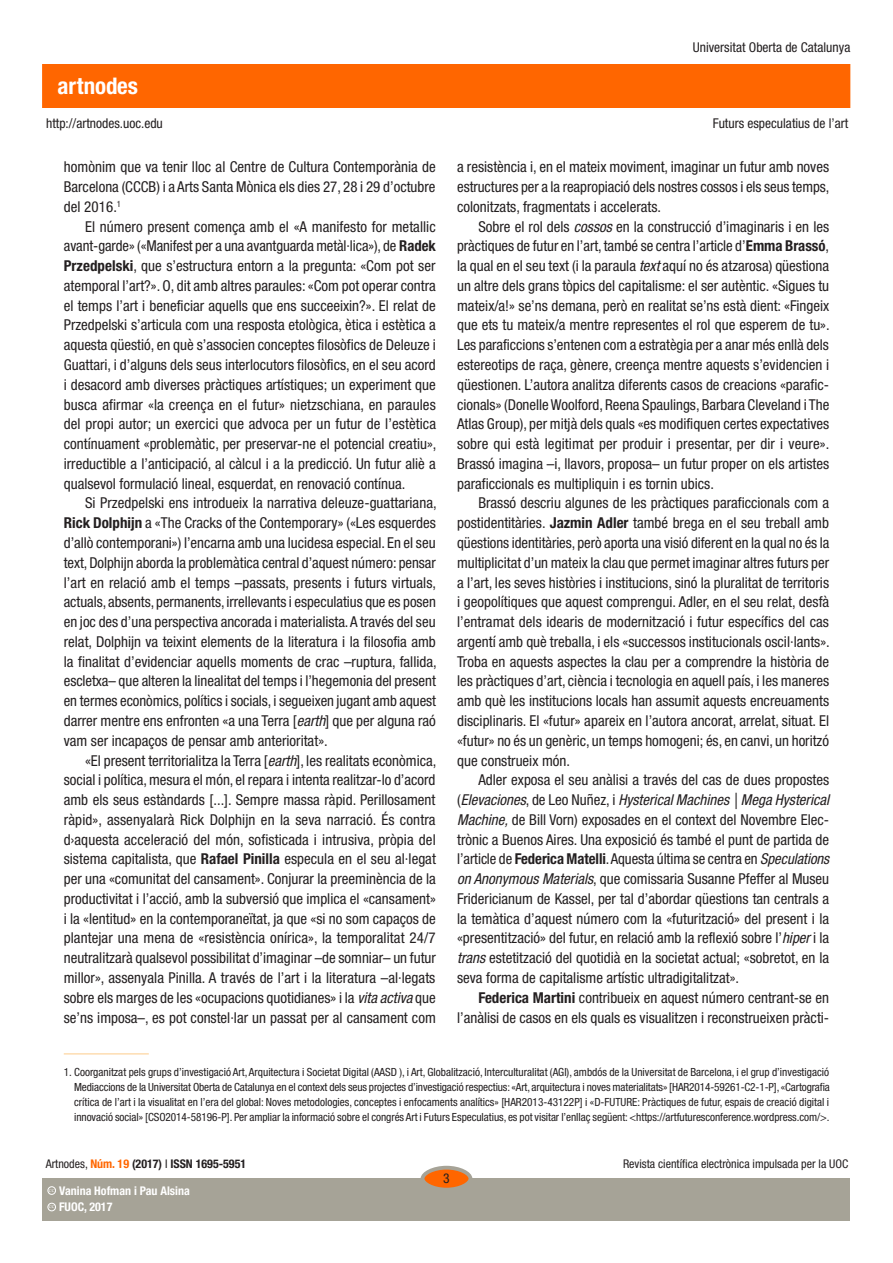
<style>
.page{position:relative;width:893px;height:1263px;background:#fff}
.page>*{position:absolute;margin:0;border:0;box-sizing:border-box;transform-origin:0 0}
.t1{font:700 condensed 22.95px "Helvetica Neue LT Std";color:#fff}
.text_general{font:condensed 15px/19.8px "Helvetica Neue LT Std";color:#231f20;text-align:justify}
.t2{font:condensed 13.5px "Helvetica Neue LT Std";color:#231f20}
.t3{font:condensed 12px "Helvetica Neue LT Std";color:#231f20}
.t4{font:700 condensed 12px "Helvetica Neue LT Std";color:#231f20}
.t5{font:700 condensed 12px "Helvetica Neue LT Std";color:#fff}
._04_NOTAS1{font:condensed 11.25px/15px "Helvetica Neue LT Std";letter-spacing:-.005em;color:#231f20;text-align:justify}
.t6{font:600 3.9px "Adobe Caslon Pro";color:#fff}
.s1{font-weight:700}
.s2{font-style:italic}
.s3{font-weight:400}
.s4{color:#f60}
</style>
<div class="page">
<div style="left:43px;top:65px;width:807px;height:42px;background:#f60"></div>
<div style="left:43px;top:1178px;width:807px;height:42px;background:#a6a397"></div>
<div style="left:422px;top:1168px;width:48px;height:21px;background:#f60;border-radius:50%"></div>
<div style="left:421px;top:1166px;width:51px;height:25px;border:4px solid #a6a397;border-radius:50%"></div>
<div style="left:48px;top:1203px;width:8px;height:8px;border:1px solid #fff;border-radius:50%"></div>
<div style="left:48px;top:1186px;width:8px;height:8px;border:1px solid #fff;border-radius:50%"></div>
<hr style="left:64px;top:1053px;width:85px;height:1px;background:#fdcb8a">
<p class="t1" style="left:58px;top:72px;width:82px">artnodes</p>
<p class="t2" style="left:693px;top:40px;width:159px">Universitat Oberta de Catalunya</p>
<p class="t2" style="left:46px;top:115px;width:118px">http://artnodes.uoc.edu</p>
<p class="t2" style="left:713px;top:115px;width:137px">Futurs especulatius de l’art</p>
<p class="text_general" style="left:64px;top:157px;width:374px">homònim que va tenir lloc al Centre de Cultura Contemporània de Barcelona (CCCB) i a Arts Santa Mònica els dies 27, 28 i 29 d’octubre del 2016.<sup>1</sup></p>
<p class="text_general" style="left:64px;top:216px;width:374px;text-indent:21px">El número present comença amb el «A manifesto for metallic avant-garde» («Manifest per a una avantguarda metàl·lica»), de <span class="s1">Radek Przedpelski</span>, que s’estructura entorn a la pregunta: «Com pot ser atemporal l’art?». O, dit amb altres paraules: «Com pot operar contra el temps l’art i beneficiar aquells que ens succeeixin?». El relat de Przedpelski s’articula com una resposta etològica, ètica i estètica a aquesta qüestió, en què s’associen conceptes filosòfics de Deleuze i Guattari, i d’alguns dels seus interlocutors filosòfics, en el seu acord i desacord amb diverses pràctiques artístiques; un experiment que busca afirmar «la creença en el futur» nietzschiana, en paraules del propi autor; un exercici que advoca per un futur de l’estètica contínuament «problemàtic, per preservar-ne el potencial creatiu», irreductible a l’anticipació, al càlcul i a la predicció. Un futur aliè a qualsevol formulació lineal, esquerdat, en renovació contínua.</p>
<p class="text_general" style="left:64px;top:493px;width:375px;text-indent:21px">Si Przedpelski ens introdueix la narrativa deleuze-guattariana, <span class="s1">Rick Dolphijn</span> a «The Cracks of the Contemporary» («Les esquerdes d’allò contemporani») l’encarna amb una lucidesa especial. En el seu text, Dolphijn aborda la problemàtica central d’aquest número: pensar l’art en relació amb el temps –passats, presents i futurs virtuals, actuals, absents, permanents, irrellevants i especulatius que es posen en joc des d’una perspectiva ancorada i materialista. A través del seu relat, Dolphijn va teixint elements de la literatura i la filosofia amb la finalitat d’evidenciar aquells moments de crac –ruptura, fallida, escletxa– que alteren la linealitat del temps i l’hegemonia del present en termes econòmics, polítics i socials, i segueixen jugant amb aquest darrer mentre ens enfronten «a una Terra [<span class="s2">earth</span>] que per alguna raó vam ser incapaços de pensar amb anterioritat».</p>
<p class="text_general" style="left:64px;top:750px;width:374px;text-indent:21px">«El present territorialitza la Terra [<span class="s2">earth</span>], les realitats econòmica, social i política, mesura el món, el repara i intenta realitzar-lo d’acord amb els seus estàndards [...]. Sempre massa ràpid. Perillosament ràpid», assenyalarà Rick Dolphijn en la seva narració. És contra d›aquesta acceleració del món, sofisticada i intrusiva, pròpia del sistema capitalista, que <span class="s1">Rafael Pinilla</span> especula en el seu al·legat per una «comunitat del cansament». Conjurar la preeminència de la productivitat i l’acció, amb la subversió que implica el «cansament» i la «lentitud» en la contemporaneïtat, ja que «si no som capaços de plantejar una mena de «resistència onírica», la temporalitat 24/7 neutralitzarà qualsevol possibilitat d’imaginar –de somniar– un futur millor», assenyala Pinilla. A través de l’art i la literatura –al·legats sobre els marges de les «ocupacions quotidianes» i la <span class="s2">vita activa</span> que se’ns imposa–, es pot constel·lar un passat per al cansament com</p>
<p class="text_general" style="left:457px;top:157px;width:374px">a resistència i, en el mateix moviment, imaginar un futur amb noves estructures per a la reapropiació dels nostres cossos i els seus temps, colonitzats, fragmentats i accelerats.</p>
<p class="text_general" style="left:457px;top:216px;width:374px;text-indent:21px">Sobre el rol dels <span class="s2">cossos</span> en la construcció d’imaginaris i en les pràctiques de futur en l’art, també se centra l’article d’<span class="s1">Emma Brassó</span>, la qual en el seu text (i la paraula <span class="s2">text</span> aquí no és atzarosa) qüestiona un altre dels grans tòpics del capitalisme: el ser autèntic. «Sigues tu mateix/a!» se’ns demana, però en realitat se’ns està dient: «Fingeix que ets tu mateix/a mentre representes el rol que esperem de tu».<br>Les paraficcions s’entenen com a estratègia per a anar més enllà dels estereotips de raça, gènere, creença mentre aquests s’evidencien i qüestionen. L’autora analitza diferents casos de creacions «parafic&shy;cionals» (Donelle Woolford, Reena Spaulings, Barbara Cleveland i The Atlas Group), per mitjà dels quals «es modifiquen certes expectatives sobre qui està legitimat per produir i presentar, per dir i veure».<br>Brassó imagina –i, llavors, proposa– un futur proper on els artistes paraficcionals es multipliquin i es tornin ubics.</p>
<p class="text_general" style="left:457px;top:493px;width:374px;text-indent:21px">Brassó descriu algunes de les pràctiques paraficcionals com a postidentitàries. <span class="s1">Jazmin Adler</span> també brega en el seu treball amb qüestions identitàries, però aporta una visió diferent en la qual no és la multiplicitat d’un mateix la clau que permet imaginar altres futurs per a l’art, les seves històries i institucions, sinó la pluralitat de territoris i geopolítiques que aquest comprengui. Adler, en el seu relat, desfà l’entramat dels idearis de modernització i futur específics del cas argentí amb què treballa, i els «successos institucionals oscil·lants».<br>Troba en aquests aspectes la clau per a comprendre la història de les pràctiques d’art, ciència i tecnologia en aquell país, i les maneres amb què les institucions locals han assumit aquests encreuaments disciplinaris. El «futur» apareix en l’autora ancorat, arrelat, situat. El «futur» no és un genèric, un temps homogeni; és, en canvi, un horitzó que construeix món.</p>
<p class="text_general" style="left:457px;top:770px;width:374px;text-indent:21px">Adler exposa el seu anàlisi a través del cas de dues propostes (<span class="s2">Elevaciones</span>, de Leo Nuñez, i <span class="s2">Hysterical Machines | Mega Hysterical Machine,</span> de Bill Vorn) exposades en el context del Novembre Elec&shy;trònic a Buenos Aires. Una exposició és també el punt de partida de l’article de <span class="s1">Federica Matelli</span>. Aquesta última se centra en <span class="s2">Speculations on Anonymous Materials</span>, que comissaria Susanne Pfeffer al Museu Fridericianum de Kassel, per tal d’abordar qüestions tan centrals a la temàtica d’aquest número com la «futurització» del present i la «presentització» del futur, en relació amb la reflexió sobre l’<span class="s2">hiper</span> i la <span class="s2">trans</span> estetització del quotidià en la societat actual; «sobretot, en la seva forma de capitalisme artístic ultradigitalitzat».</p>
<p class="text_general" style="left:457px;top:987px;width:374px;text-align:right"><span class="s1">Federica Martini</span> contribueix en aquest número centrant-se en l’anàlisi de casos en els quals es visualitzen i reconstrueixen pràcti-</p>
<p class="_04_NOTAS1" style="left:74px;top:1064px;width:757px;text-indent:-10px">1. Coorganitzat pels grups d’investigació Art, Arquitectura i Societat Digital (AASD ), i Art, Globalització, Interculturalitat (AGI), ambdós de la Universitat de Barcelona, i el grup d’investigació Mediaccions de la Universitat Oberta de Catalunya en el context dels seus projectes d’investigació respectius: «Art, arquitectura i noves materialitats» [HAR2014-59261-C2-1-P], «Cartografia crítica de l’art i la visualitat en l’era del global: Noves metodologies, conceptes i enfocaments analítics» [HAR2013-43122P] i «D-FUTURE: Pràctiques de futur, espais de creació digital i innovació social» [CSO2014-58196-P]. Per ampliar la informació sobre el congrés Art i Futurs Especulatius, es pot visitar l’enllaç següent: &lt;https://artfuturesconference.wordpress.com/&gt;.</p>
<p class="t4" style="left:46px;top:1157px;width:202px"><span class="s3">Artnodes,</span> <span class="s4">Núm. 19</span> (2017) <span class="s3">I</span> ISSN 1695-5951</p>
<p class="t6" style="left:49px;top:1205px;width:7px">CC</p>
<p class="t5" style="left:59px;top:1200px;width:55px">FUOC, 2017</p>
<p class="t5" style="left:59px;top:1183px;width:132px">Vanina Hofman i Pau Alsina</p>
<p class="t6" style="left:49px;top:1188px;width:7px">CC</p>
<p class="t2" style="left:443px;top:1171px;width:8px">3</p>
<p class="t3" style="left:623px;top:1157px;width:227px">Revista científica electrònica impulsada per la UOC</p>
</div>
